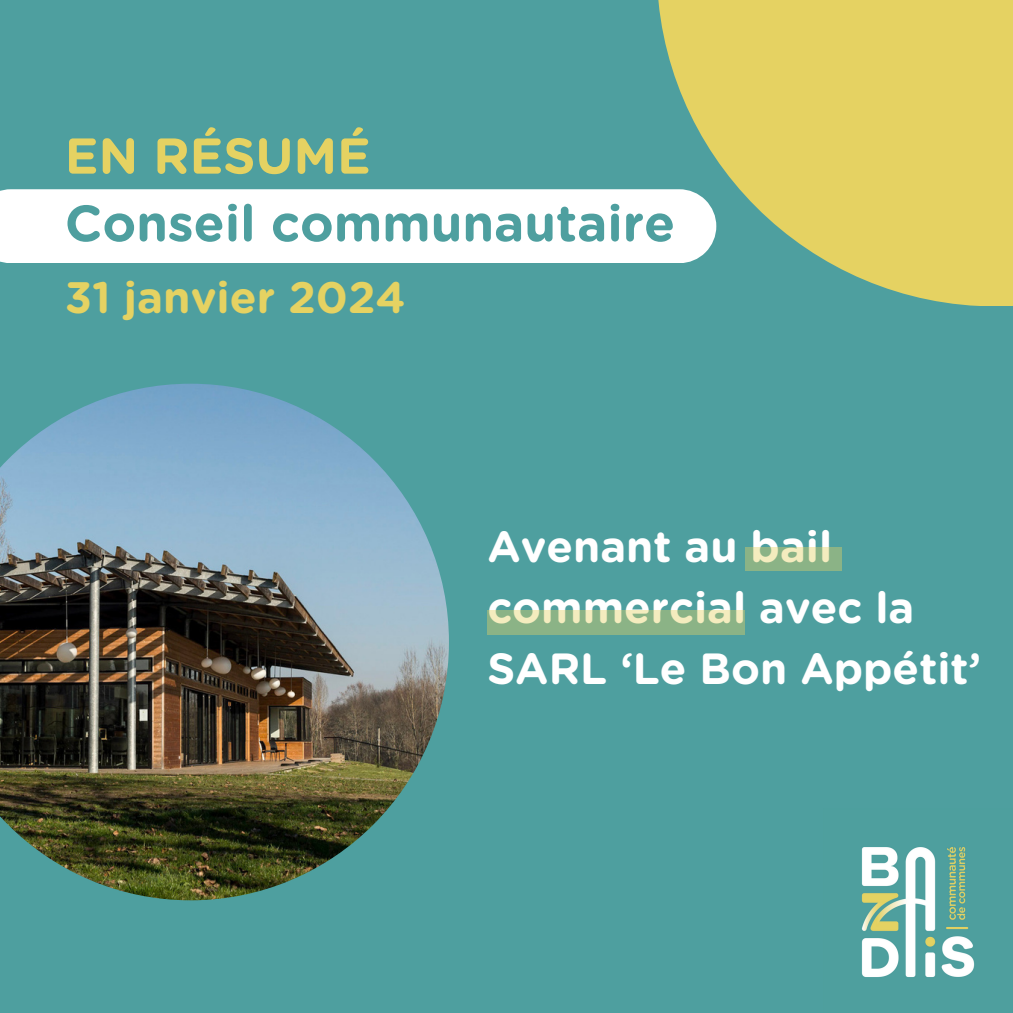
<style>
.page{position:relative;width:1013px;height:1013px;background:#fff}
.page>*{position:absolute;margin:0;border:0;box-sizing:border-box;transform-origin:0 0}
.t1{font:700 50.88px "Gotham Rounded";color:#4e9f9f}
.t2{font:700 50.25px "Gotham Rounded";color:#e5d262}
.t3{font:700 44px "Gotham Rounded";color:#e5d262}
.t4{font:700 43.62px/61px "Gotham Rounded";color:#fff}
</style>
<div class="page">
<div style="left:0;top:0;width:1012px;height:1012px;background:#4e9f9f"></div>
<svg style="left:658px;top:0;width:354px;height:306px;fill:#e5d262"></svg>
<div style="left:0;top:189px;width:716px;height:74px;background:#fff"></div>
<div style="left:744px;top:547px;width:97px;height:24px;background:#8bb386"></div>
<img style="left:0;top:384px;width:449px;height:516px">
<img style="left:861px;top:847px;width:114px;height:130px">
<div style="left:487px;top:610px;width:257px;height:25px;background:#8bb386"></div>
<p class="t2" style="left:65px;top:133px;width:307px">EN RÉSUMÉ</p>
<p class="t1" style="left:65px;top:200px;width:612px">Conseil communautaire</p>
<p class="t3" style="left:65px;top:278px;width:342px">31 janvier 2024</p>
<h1 class="t4" style="left:487px;top:519px;width:495px">Avenant au bail commercial avec la<br>SARL ‘Le Bon Appétit’</h1>
</div>
